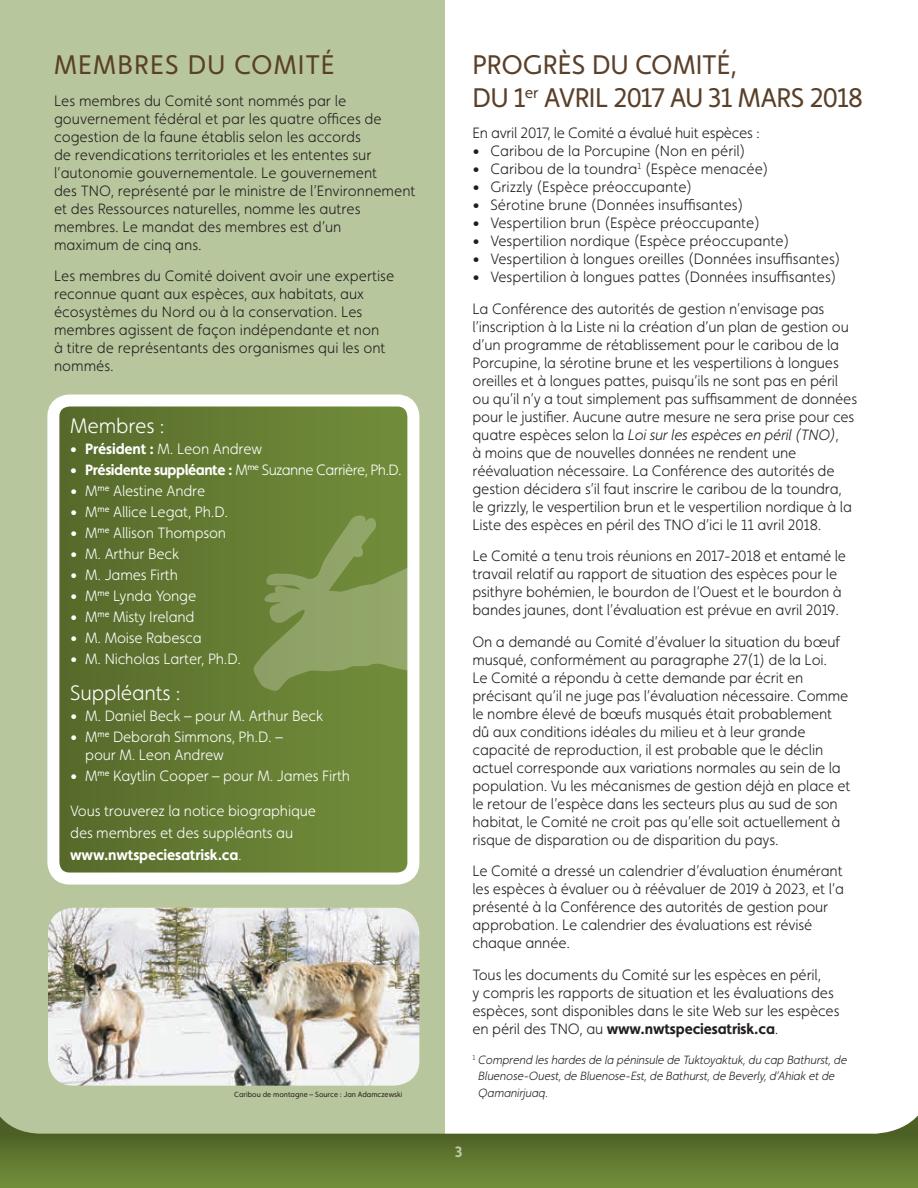
<style>
.page{position:relative;width:918px;height:1188px;background:#fff}
.page>*{position:absolute;margin:0;border:0;box-sizing:border-box;transform-origin:0 0}
.t1{font:27px/32.4px "Faricy New";letter-spacing:-.01em;color:#5a3f29}
.t2{font:27px "Faricy New";letter-spacing:.045em;color:#5a3f29}
.t3{font:300 21px "Faricy New";letter-spacing:-.01em;color:#fff}
.t4{font:300 15px/18px "Faricy New";letter-spacing:-.01em;color:#231f20}
.t5{font:300 15px/22.2px "Faricy New";letter-spacing:-.01em;color:#fff}
.t6{font:700 15px "Faricy New";letter-spacing:-.03em;color:#fff}
.t7{font:700 15px "Faricy New";color:#bfc8a6}
.t8{font:italic 300 12px/16.5px "Faricy New";letter-spacing:-.01em;color:#231f20}
.t9{font:7.5px "Faricy New";color:#231f20}
.s1{font-weight:700}
.s2{font-weight:300}
.s3{font-style:italic}
</style>
<div class="page">
<div style="left:0;top:0;width:446px;height:1141px;background:#b8c69d"></div>
<svg style="left:0;top:1085px;width:918px;height:103px"></svg>
<svg style="left:60px;top:408px;width:346px;height:464px;background:#627931"></svg>
<div style="left:47px;top:395px;width:372px;height:490px;border:12px solid #fff;border-radius:16px"></div>
<svg style="left:251px;top:516px;width:168px;height:203px;background:#829754"></svg>
<img style="left:48px;top:908px;width:371px;height:178px">
<h1 class="t2" style="left:54px;top:49px;width:282px">MEMBRES DU COMITÉ</h1>
<p class="t4" style="left:54px;top:92px;width:363px">Les membres du Comité sont nommés par le gouvernement fédéral et par les quatre offices de cogestion de la faune établis selon les accords<br>de revendications territoriales et les ententes sur l’autonomie gouvernementale. Le gouvernement<br>des TNO, représenté par le ministre de l’Environnement et des Ressources naturelles, nomme les autres membres. Le mandat des membres est d’un<br>maximum de cinq ans.</p>
<p class="t4" style="left:54px;top:267px;width:342px">Les membres du Comité doivent avoir une expertise reconnue quant aux espèces, aux habitats, aux écosystèmes du Nord ou à la conservation. Les membres agissent de façon indépendante et non<br>à titre de représentants des organismes qui les ont nommés.</p>
<h2 class="t3" style="left:70px;top:414px;width:96px">Membres :</h2>
<p class="t5" style="left:70px;top:438px;width:194px"><span class="s1">• Président :</span> M. Leon Andrew</p>
<p class="t6" style="left:70px;top:461px;width:333px">• Présidente suppléante : <span class="s2">M</span><sup>me</sup> <span class="s2">Suzanne Carrière, Ph.D.</span></p>
<p class="t5" style="left:70px;top:480px;width:137px">• M<sup>me</sup> Alestine Andre</p>
<p class="t5" style="left:70px;top:501px;width:159px">• M<sup>me</sup> Allice Legat, Ph.D.</p>
<p class="t5" style="left:70px;top:522px;width:157px">• M<sup>me</sup> Allison Thompson</p>
<p class="t5" style="left:70px;top:543px;width:110px">• M. Arthur Beck</p>
<p class="t5" style="left:70px;top:564px;width:109px">• M. James Firth</p>
<p class="t5" style="left:70px;top:585px;width:128px">• M<sup>me</sup> Lynda Yonge</p>
<p class="t5" style="left:70px;top:606px;width:126px">• M<sup>me</sup> Misty Ireland</p>
<p class="t5" style="left:70px;top:627px;width:133px">• M. Moise Rabesca</p>
<p class="t5" style="left:70px;top:648px;width:173px">• M. Nicholas Larter, Ph.D.</p>
<h2 class="t3" style="left:70px;top:680px;width:112px">Suppléants :</h2>
<p class="t5" style="left:70px;top:704px;width:254px">• M. Daniel Beck – pour M. Arthur Beck</p>
<p class="t5" style="left:85px;top:727px;width:199px;line-height:18px;text-indent:-15px">• M<sup>me</sup> Deborah Simmons, Ph.D. – pour M. Leon Andrew</p>
<p class="t5" style="left:70px;top:764px;width:281px">• M<sup>me</sup> Kaytlin Cooper – pour M. James Firth</p>
<p class="t5" style="left:70px;top:800px;width:247px">Vous trouverez la notice biographique des membres et des suppléants au <span class="s1">www.nwtspeciesatrisk.ca</span>.</p>
<p class="t9" style="left:234px;top:1090px;width:170px">Caribou de montagne – Source : Jan Adamczewski</p>
<h1 class="t1" style="left:472px;top:49px;width:392px">PROGRÈS DU COMITÉ,<br>DU 1<sup>er</sup> AVRIL 2017 AU 31 MARS 2018</h1>
<p class="t4" style="left:472px;top:124px;width:289px">En avril 2017, le Comité a évalué huit espèces :</p>
<p class="t4" style="left:472px;top:142px;width:275px">• Caribou de la Porcupine (Non en péril)</p>
<p class="t4" style="left:472px;top:160px;width:298px">• Caribou de la toundra<sup>1</sup> (Espèce menacée)</p>
<p class="t4" style="left:472px;top:178px;width:221px">• Grizzly (Espèce préoccupante)</p>
<p class="t4" style="left:472px;top:196px;width:272px">• Sérotine brune (Données insuffisantes)</p>
<p class="t4" style="left:472px;top:214px;width:289px">• Vespertilion brun (Espèce préoccupante)</p>
<p class="t4" style="left:472px;top:232px;width:318px">• Vespertilion nordique (Espèce préoccupante)</p>
<p class="t4" style="left:472px;top:250px;width:370px">• Vespertilion à longues oreilles (Données insuffisantes)</p>
<p class="t4" style="left:472px;top:261px;width:366px;line-height:31.5px">• Vespertilion à longues pattes (Données insuffisantes)<br>La Conférence des autorités de gestion n’envisage pas</p>
<p class="t4" style="left:472px;top:317px;width:386px">l’inscription à la Liste ni la création d’un plan de gestion ou d’un programme de rétablissement pour le caribou de la Porcupine, la sérotine brune et les vespertilions à longues oreilles et à longues pattes, puisqu’ils ne sont pas en péril ou qu’il n’y a tout simplement pas suffisamment de données pour le justifier. Aucune autre mesure ne sera prise pour ces quatre espèces selon la <span class="s3">Loi sur les espèces en péril (TNO)</span>,<br>à moins que de nouvelles données ne rendent une réévaluation nécessaire. La Conférence des autorités de gestion décidera s’il faut inscrire le caribou de la toundra,<br>le grizzly, le vespertilion brun et le vespertilion nordique à la Liste des espèces en péril des TNO d’ici le 11 avril 2018.</p>
<p class="t4" style="left:472px;top:547px;width:375px">Le Comité a tenu trois réunions en 2017-2018 et entamé le travail relatif au rapport de situation des espèces pour le psithyre bohémien, le bourdon de l’Ouest et le bourdon à bandes jaunes, dont l’évaluation est prévue en avril 2019.</p>
<p class="t4" style="left:472px;top:632px;width:380px">On a demandé au Comité d’évaluer la situation du bœuf musqué, conformément au paragraphe 27(1) de la Loi.<br>Le Comité a répondu à cette demande par écrit en précisant qu’il ne juge pas l’évaluation nécessaire. Comme le nombre élevé de bœufs musqués était probablement dû aux conditions idéales du milieu et à leur grande capacité de reproduction, il est probable que le déclin actuel corresponde aux variations normales au sein de la population. Vu les mécanismes de gestion déjà en place et le retour de l’espèce dans les secteurs plus au sud de son habitat, le Comité ne croit pas qu’elle soit actuellement à risque de disparation ou de disparition du pays.</p>
<p class="t4" style="left:472px;top:862px;width:373px">Le Comité a dressé un calendrier d’évaluation énumérant les espèces à évaluer ou à réévaluer de 2019 à 2023, et l’a présenté à la Conférence des autorités de gestion pour approbation. Le calendrier des évaluations est révisé chaque année.</p>
<p class="t4" style="left:472px;top:965px;width:369px">Tous les documents du Comité sur les espèces en péril,<br>y compris les rapports de situation et les évaluations des espèces, sont disponibles dans le site Web sur les espèces en péril des TNO, au <span class="s1">www.nwtspeciesatrisk.ca</span>.</p>
<p class="t8" style="left:478px;top:1051px;width:370px;text-indent:-6px"><sup>1</sup> Comprend les hardes de la péninsule de Tuktoyaktuk, du cap Bathurst, de<br>Bluenose-Ouest, de Bluenose-Est, de Bathurst, de Beverly, d’Ahiak et de<br>Qamanirjuaq.</p>
<p class="t7" style="left:455px;top:1143px;width:9px">3</p>
</div>
